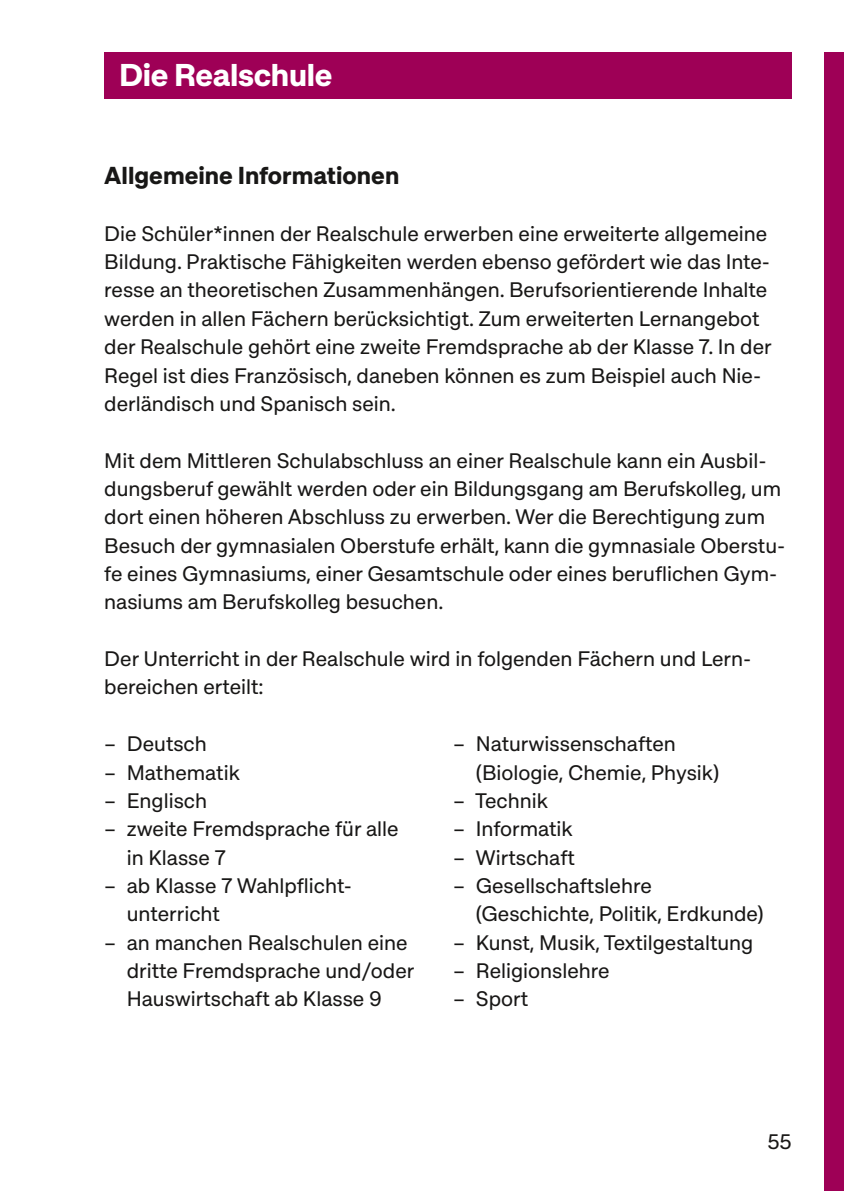
<style>
.page{position:relative;width:844px;height:1191px;background:#fff}
.page>*{position:absolute;margin:0;border:0;box-sizing:border-box;transform-origin:0 0}
.Überschrift_1_Realschule{font:700 31.5px "Approach Koeln";letter-spacing:-.01em;color:#fff}
.Überschrift_2_grau_-_Allgemein{font:700 24.5px "Approach Koeln";color:#181716}
.Fließtext{font:21px/28.3px "Approach Koeln";color:#181716}
.Fließtext_Liste{font:21px/28.3px "Approach Koeln";color:#181716}
</style>
<div class="page">
<div style="left:104px;top:52px;width:687px;height:46px;background:#9e0056"></div>
<div style="left:823px;top:52px;width:20px;height:1139px;background:#9e0056"></div>
<p class="Überschrift_1_Realschule" style="left:119px;top:54px;width:215px">Die Realschule</p>
<p class="Überschrift_2_grau_-_Allgemein" style="left:104px;top:160px;width:296px">Allgemeine Informationen</p>
<p class="Fließtext" style="left:104px;top:218px;width:668px">Die Schüler*innen der Realschule erwerben eine erweiterte allgemeine Bildung. Praktische Fähigkeiten werden ebenso gefördert wie das Inte&shy;resse an theoretischen Zusammenhängen. Berufsorientierende Inhalte werden in allen Fächern berücksichtigt. Zum erweiterten Lernangebot der Realschule gehört eine zweite Fremdsprache ab der Klasse 7. In der Regel ist dies Französisch, daneben können es zum Beispiel auch Nie&shy;derländisch und Spanisch sein.</p>
<p class="Fließtext" style="left:104px;top:445px;width:682px">Mit dem Mittleren Schulabschluss an einer Realschule kann ein Ausbil&shy;dungsberuf gewählt werden oder ein Bildungsgang am Berufskolleg, um dort einen höheren Abschluss zu erwerben. Wer die Berechtigung zum Besuch der gymnasialen Oberstufe erhält, kann die gymnasiale Oberstu&shy;fe eines Gymnasiums, einer Gesamtschule oder eines beruflichen Gym&shy;nasiums am Berufskolleg besuchen.</p>
<p class="Fließtext" style="left:104px;top:644px;width:645px">Der Unterricht in der Realschule wird in folgenden Fächern und Lern&shy;bereichen erteilt:</p>
<p class="Fließtext_Liste" style="left:104px;top:729px;width:104px">– Deutsch</p>
<p class="Fließtext_Liste" style="left:104px;top:757px;width:137px">– Mathematik</p>
<p class="Fließtext_Liste" style="left:104px;top:785px;width:104px">– Englisch</p>
<p class="Fließtext_Liste" style="left:127px;top:814px;width:273px;text-indent:-22px">– zweite Fremdsprache für alle in Klasse 7</p>
<p class="Fließtext_Liste" style="left:127px;top:870px;width:227px;text-indent:-22px">– ab Klasse 7 Wahlpflicht&shy;unterricht</p>
<p class="Fließtext_Liste" style="left:127px;top:927px;width:289px;text-indent:-22px">– an manchen Realschulen eine dritte Fremdsprache und/oder<br>Hauswirtschaft ab Klasse 9</p>
<p class="Fließtext_Liste" style="left:475px;top:729px;width:245px;text-indent:-22px">– Naturwissenschaften (Biologie, Chemie, Physik)</p>
<p class="Fließtext_Liste" style="left:453px;top:785px;width:96px">– Technik</p>
<p class="Fließtext_Liste" style="left:453px;top:814px;width:121px">– Informatik</p>
<p class="Fließtext_Liste" style="left:453px;top:842px;width:123px">– Wirtschaft</p>
<p class="Fließtext_Liste" style="left:475px;top:870px;width:289px;text-indent:-22px">– Gesellschaftslehre (Geschichte, Politik, Erdkunde)</p>
<p class="Fließtext_Liste" style="left:453px;top:927px;width:301px">– Kunst, Musik, Textilgestaltung</p>
<p class="Fließtext_Liste" style="left:453px;top:956px;width:158px">– Religionslehre</p>
<p class="Fließtext_Liste" style="left:453px;top:984px;width:76px">– Sport</p>
<p class="Fließtext" style="left:767px;top:1126px;width:26px">55</p>
</div>
